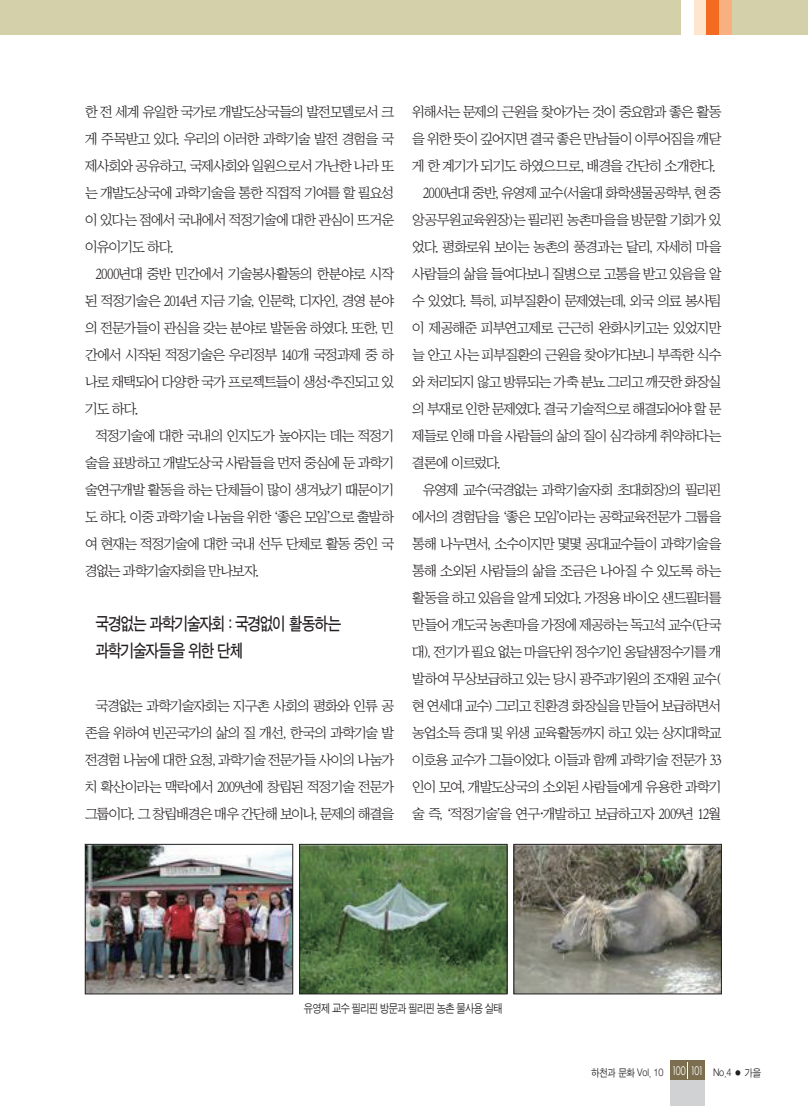
<style>
.page{position:relative;width:808px;height:1106px;background:#fff}
.page>*{position:absolute;margin:0;border:0;box-sizing:border-box;transform-origin:0 0}
.t1{font:18px "Sand Tg";letter-spacing:-.07em;color:#231f20;scale:.85 1}
.t2{font:14.25px/27px "San Ns M";letter-spacing:-.075em;color:#231f20;text-align:justify}
.t3{font:12px "Sand Jg";letter-spacing:-.05em;color:#231f20;scale:.85 1}
.t4{font:10.5px "Sand Jg";letter-spacing:-.025em;color:#231f20;scale:.9 1}
.s1{font-family:"Rix Go L"}
.s2{font-family:"Century Gothic";font-size:12px;color:#fff}
</style>
<div class="page">
<div style="left:671px;top:1060px;width:34px;height:46px;background:#d1d2d4"></div>
<div style="left:671px;top:1060px;width:34px;height:20px;background:#7c6f4f"></div>
<img style="left:87px;top:846px;width:204px;height:146px">
<div style="left:85px;top:844px;width:208px;height:150px;border:1px solid #231f20"></div>
<img style="left:301px;top:846px;width:204px;height:146px">
<div style="left:299px;top:844px;width:208px;height:150px;border:1px solid #231f20"></div>
<img style="left:516px;top:846px;width:203px;height:146px">
<div style="left:514px;top:844px;width:207px;height:150px;border:1px solid #231f20"></div>
<div style="left:0;top:0;width:808px;height:34px;background:#d3d0aa"></div>
<div style="left:719px;top:0;width:12px;height:34px;background:#f9b080"></div>
<div style="left:706px;top:0;width:13px;height:34px;background:#f36a21"></div>
<div style="left:693px;top:0;width:13px;height:34px;background:#fee5cd"></div>
<div style="left:681px;top:0;width:13px;height:34px;background:#fff"></div>
<p class="t2" style="left:85px;top:98px;width:311px">한 전 세계 유일한 국가로 개발도상국들의 발전모델로서 크 게 주목받고 있다. 우리의 이러한 과학기술 발전 경험을 국 제사회와 공유하고, 국제사회와 일원으로서 가난한 나라 또 는 개발도상국에 과학기술을 통한 직접적 기여를 할 필요성 이 있다는 점에서 국내에서 적정기술에 대한 관심이 뜨거운 이유이기도 하다.</p>
<p class="t2" style="left:85px;top:260px;width:311px;text-indent:10px">2000년대 중반 민간에서 기술봉사활동의 한분야로 시작 된 적정기술은 2014년 지금 기술, 인문학, 디자인, 경영 분야 의 전문가들이 관심을 갖는 분야로 발돋움 하였다. 또한, 민 간에서 시작된 적정기술은 우리정부 140개 국정과제 중 하 나로 채택되어 다양한 국가 프로젝트들이 생성<span class="s1">·</span>추진되고 있 기도 하다.</p>
<p class="t2" style="left:85px;top:422px;width:311px;text-indent:10px">적정기술에 대한 국내의 인지도가 높아지는 데는 적정기 술을 표방하고 개발도상국 사람들을 먼저 중심에 둔 과학기 술연구개발 활동을 하는 단체들이 많이 생겨났기 때문이기 도 하다. 이중 과학기술 나눔을 위한 ‘좋은 모임’으로 출발하 여 현재는 적정기술에 대한 국내 선두 단체로 활동 중인 국 경없는 과학기술자회을 만나보자.</p>
<p class="t1" style="left:96px;top:615px;width:291px">국경없는 과학기술자회 : 국경없이 활동하는</p>
<p class="t1" style="left:96px;top:642px;width:176px">과학기술자들을 위한 단체</p>
<p class="t2" style="left:85px;top:692px;width:311px;text-indent:10px">국경없는 과학기술자회는 지구촌 사회의 평화와 인류 공 존을 위하여 빈곤국가의 삶의 질 개선, 한국의 과학기술 발 전경험 나눔에 대한 요청, 과학기술 전문가들 사이의 나눔가 치 확산이라는 맥락에서 2009년에 창립된 적정기술 전문가 그룹이다. 그 창립배경은 매우 간단해 보이나, 문제의 해결을</p>
<p class="t2" style="left:412px;top:98px;width:311px">위해서는 문제의 근원을 찾아가는 것이 중요함과 좋은 활동 을 위한 뜻이 깊어지면 결국 좋은 만남들이 이루어짐을 깨닫 게 한 계기가 되기도 하였으므로, 배경을 간단히 소개한다.</p>
<p class="t2" style="left:412px;top:179px;width:311px;text-indent:10px">2000년대 중반, 유영제 교수(서울대 화학생물공학부, 현 중 앙공무원교육원장)는 필리핀 농촌마을을 방문할 기회가 있 었다. 평화로워 보이는 농촌의 풍경과는 달리, 자세히 마을 사람들의 삶을 들여다보니 질병으로 고통을 받고 있음을 알 수 있었다. 특히, 피부질환이 문제였는데, 외국 의료 봉사팀 이 제공해준 피부연고제로 근근히 완화시키고는 있었지만 늘 안고 사는 피부질환의 근원을 찾아가다보니 부족한 식수 와 처리되지 않고 방류되는 가축 분뇨 그리고 깨끗한 화장실 의 부재로 인한 문제였다. 결국 기술적으로 해결되어야 할 문 제들로 인해 마을 사람들의 삶의 질이 심각하게 취약하다는 결론에 이르렀다.</p>
<p class="t2" style="left:412px;top:476px;width:311px;text-indent:10px">유영제 교수(국경없는 과학기술자회 초대회장)의 필리핀 에서의 경험담을 ‘좋은 모임’이라는 공학교육전문가 그룹을 통해 나누면서, 소수이지만 몇몇 공대교수들이 과학기술을 통해 소외된 사람들의 삶을 조금은 나아질 수 있도록 하는 활동을 하고 있음을 알게 되었다. 가정용 바이오 샌드필터를 만들어 개도국 농촌마을 가정에 제공하는 독고석 교수(단국 대), 전기가 필요 없는 마을단위 정수기인 옹달샘정수기를 개 발하여 무상보급하고 있는 당시 광주과기원의 조재원 교수( 현 연세대 교수) 그리고 친환경 화장실을 만들어 보급하면서 농업소득 증대 및 위생 교육활동까지 하고 있는 상지대학교 이호용 교수가 그들이었다. 이들과 함께 과학기술 전문가 33 인이 모여, 개발도상국의 소외된 사람들에게 유용한 과학기 술 즉, ‘적정기술’을 연구<span class="s1">·</span>개발하고 보급하고자 2009년 12월</p>
<p class="t3" style="left:304px;top:1002px;width:236px">유영제 교수 필리핀 방문과 필리핀 농촌 물사용 실태</p>
<p class="t4" style="left:591px;top:1067px;width:190px">하천과 문화 Vol. 10 <span class="s2">100 101</span> No.4 ● 가을</p>
</div>
